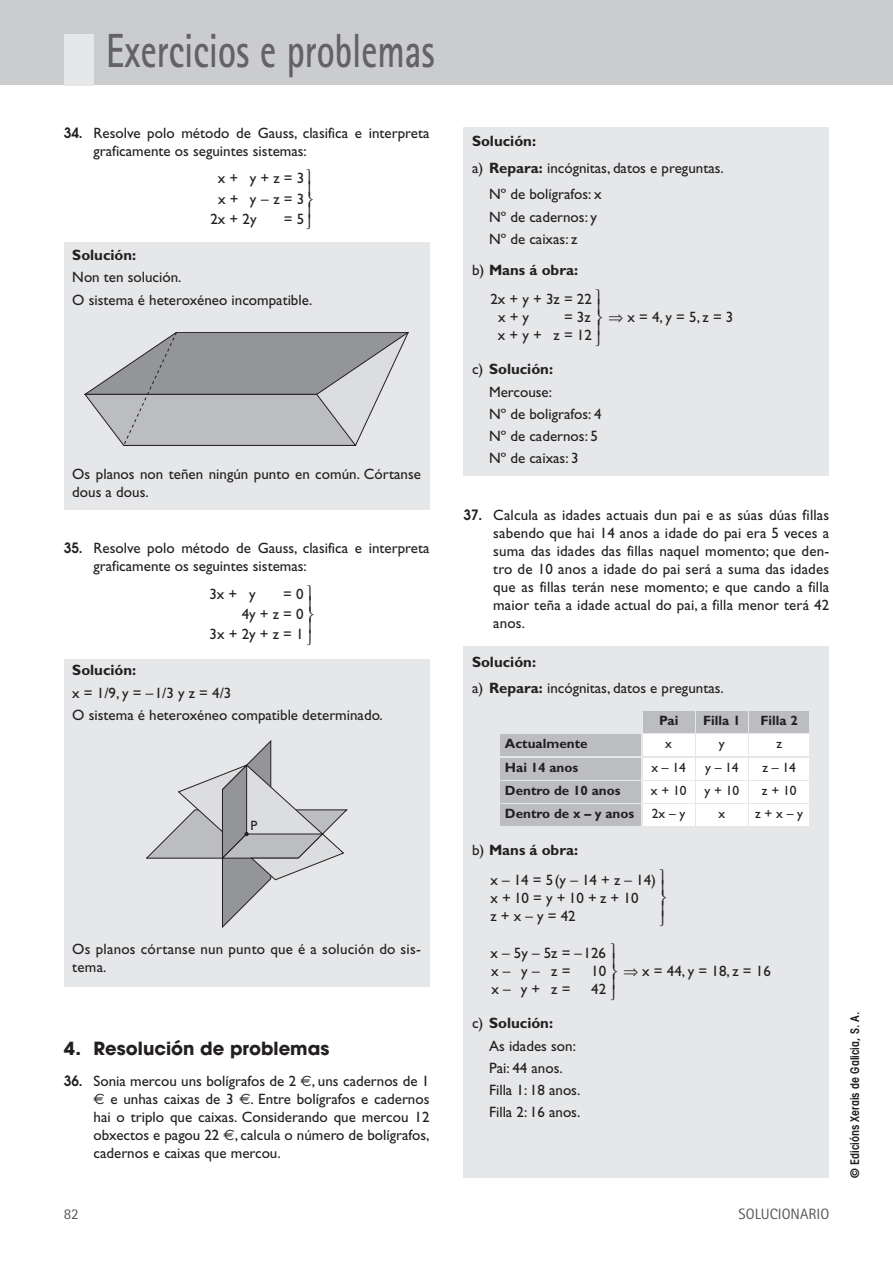
<style>
.page{position:relative;width:893px;height:1263px;background:#fff}
.page>*{position:absolute;margin:0;border:0;box-sizing:border-box;transform-origin:0 0}
.t1{font:700 48px "Rotis Sans Serif";color:#636366;scale:.75 1}
.t2{font:700 18px "Avant Garde";color:#231f20}
.t3{font:15px/18px "Gill Sans";color:#231f20}
.t4{font:700 15px "Gill Sans";color:#231f20}
.t5{font:15px "Rotis Sans Serif";color:#57585a}
.t6{font:700 13.5px "Gill Sans";color:#231f20}
.t7{font:13.5px/23.4px "Gill Sans";color:#231f20;text-align:center}
.t8{font:600 condensed 12px "Avant Garde";color:#231f20}
.s1{font-family:"Avant Garde";font-weight:600;font-size:14.1px}
.s2{font-family:"Euro Sans"}
.s3{font-weight:700}
.s4{font-weight:400}
.s5{font-family:"Anaya Math 1"}
</style>
<div class="page">
<div style="left:0;top:0;width:893px;height:85px;background:#cbccce"></div>
<div style="left:64px;top:34px;width:30px;height:51px;background:#e6e7e9"></div>
<div style="left:463px;top:128px;width:366px;height:348px;background:#e6e7e9"></div>
<div style="left:463px;top:646px;width:366px;height:532px;background:#e6e7e9"></div>
<div style="left:64px;top:242px;width:365px;height:268px;background:#e6e7e9"></div>
<div style="left:64px;top:659px;width:365px;height:327px;background:#e6e7e9"></div>
<svg style="left:146px;top:740px;width:201px;height:187px"></svg>
<svg style="left:84px;top:332px;width:325px;height:114px"></svg>
<div style="left:501px;top:734px;width:140px;height:22px;background:#bcbdc0"></div>
<div style="left:643px;top:711px;width:51px;height:21px;background:#bcbdc0"></div>
<div style="left:643px;top:734px;width:51px;height:22px;background:#fff"></div>
<div style="left:501px;top:758px;width:140px;height:21px;background:#bcbdc0"></div>
<div style="left:643px;top:758px;width:51px;height:21px;background:#fff"></div>
<div style="left:501px;top:781px;width:140px;height:21px;background:#bcbdc0"></div>
<div style="left:643px;top:781px;width:51px;height:22px;background:#fff"></div>
<div style="left:696px;top:711px;width:51px;height:21px;background:#bcbdc0"></div>
<div style="left:696px;top:734px;width:51px;height:22px;background:#fff"></div>
<div style="left:696px;top:758px;width:51px;height:21px;background:#fff"></div>
<div style="left:696px;top:781px;width:51px;height:22px;background:#fff"></div>
<div style="left:749px;top:711px;width:60px;height:21px;background:#bcbdc0"></div>
<div style="left:749px;top:734px;width:60px;height:22px;background:#fff"></div>
<div style="left:749px;top:758px;width:60px;height:21px;background:#fff"></div>
<div style="left:749px;top:781px;width:60px;height:22px;background:#fff"></div>
<div style="left:501px;top:805px;width:140px;height:21px;background:#bcbdc0"></div>
<div style="left:643px;top:805px;width:51px;height:21px;background:#fff"></div>
<div style="left:696px;top:805px;width:51px;height:21px;background:#fff"></div>
<div style="left:749px;top:805px;width:60px;height:21px;background:#fff"></div>
<h1 class="t1" style="left:106px;top:34px;width:439px">Exercicios e problemas</h1>
<p class="t3" style="left:94px;top:125px;width:337px;text-indent:-30px"><span class="s1">34.</span> Resolve polo método de Gauss, clasifica e interpreta graficamente os seguintes sistemas:</p>
<p class="t3" style="left:218px;top:171px;width:88px">x+ y+z=3</p>
<p class="t3" style="left:218px;top:191px;width:88px">x+ y–z=3</p>
<p class="t3" style="left:210px;top:211px;width:48px">2x + 2y</p>
<p class="t3" style="left:284px;top:211px;width:22px">= 5</p>
<p class="t4" style="left:72px;top:249px;width:66px">Solución:</p>
<p class="t3" style="left:72px;top:268px;width:242px;line-height:22.2px">Non ten solución.<br>O sistema é heteroxéneo incompatible.</p>
<p class="t3" style="left:72px;top:466px;width:350px">Os planos non teñen ningún punto en común. Córtanse dous a dous.</p>
<p class="t3" style="left:94px;top:541px;width:337px;text-indent:-30px"><span class="s1">35.</span> Resolve polo método de Gauss, clasifica e interpreta graficamente os seguintes sistemas:</p>
<p class="t3" style="left:209px;top:586px;width:48px">3x+ y</p>
<p class="t3" style="left:210px;top:585px;width:96px;line-height:20.1px;text-align:right">= 0<br>4y+z=0<br>3x+2y+z=1</p>
<p class="t4" style="left:72px;top:665px;width:66px">Solución:</p>
<p class="t3" style="left:72px;top:683px;width:312px;line-height:22.2px">x=1/9,y=–1/3yz=4/3<br>O sistema é heteroxéneo compatible determinado.</p>
<p class="t7" style="left:251px;top:815px;width:8px">P</p>
<p class="t3" style="left:72px;top:941px;width:350px">Os planos córtanse nun punto que é a solución do sis&shy;tema.</p>
<p class="t2" style="left:64px;top:1042px;width:267px">4. Resolución de problemas</p>
<p class="t3" style="left:94px;top:1073px;width:337px;text-align:justify;text-indent:-30px"><span class="s1">36.</span> Sonia mercou uns bolígrafos de 2 <span class="s2">€</span>, uns cadernos de 1 <span class="s2">€</span> e unhas caixas de 3 <span class="s2">€</span>. Entre bolígrafos e cadernos hai o triplo que caixas. Considerando que mercou 12 obxectos e pagou 22 <span class="s2">€</span>, calcula o número de bolígrafos, cadernos e caixas que mercou.</p>
<p class="t4" style="left:472px;top:136px;width:66px">Solución:</p>
<p class="t3" style="left:472px;top:160px;width:253px">a) <span class="s3">Repara:</span> incógnitas, datos e preguntas.</p>
<p class="t3" style="left:489px;top:187px;width:114px">Nº de bolígrafos: x</p>
<p class="t3" style="left:489px;top:207px;width:110px;line-height:22.2px">Nº de cadernos: y<br>Nº de caixas: z</p>
<p class="t4" style="left:472px;top:264px;width:108px"><span class="s4">b)</span> Mans á obra:</p>
<p class="t3" style="left:608px;top:310px;width:127px"><span class="s5">ò</span>x=4,y=5,z=3</p>
<p class="t3" style="left:489px;top:360px;width:114px;line-height:22.2px;text-indent:-17px">c) <span class="s3">Solución:<br></span>Mercouse:<br>Nº de boligrafos: 4<br>Nº de cadernos: 5<br>Nº de caixas: 3</p>
<p class="t3" style="left:498px;top:292px;width:95px;text-indent:-8px">2x+y+3z=22 x+y</p>
<p class="t3" style="left:498px;top:310px;width:96px;text-align:right">= 3z<br>x+y+ z=12</p>
<p class="t3" style="left:493px;top:507px;width:337px;text-align:justify;text-indent:-30px"><span class="s1">37.</span> Calcula as idades actuais dun pai e as súas dúas fillas sabendo que hai 14 anos a idade do pai era 5 veces a suma das idades das fillas naquel momento; que den&shy;tro de 10 anos a idade do pai será a suma das idades que as fillas terán nese momento; e que cando a filla maior teña a idade actual do pai, a filla menor terá 42 anos.</p>
<p class="t3" style="left:472px;top:650px;width:253px;line-height:26.5px"><span class="s3">Solución:<br></span>a) <span class="s3">Repara:</span> incógnitas, datos e preguntas.</p>
<p class="t6" style="left:505px;top:738px;width:84px">Actualmente</p>
<p class="t6" style="left:659px;top:715px;width:21px">Pai</p>
<p class="t7" style="left:665px;top:733px;width:8px">x</p>
<p class="t6" style="left:505px;top:762px;width:75px">Hai 14 anos</p>
<p class="t7" style="left:651px;top:757px;width:36px">x–14</p>
<p class="t6" style="left:505px;top:785px;width:117px">Dentro de 10 anos</p>
<p class="t7" style="left:651px;top:780px;width:37px">x+10</p>
<p class="t6" style="left:703px;top:715px;width:39px">Filla 1</p>
<p class="t7" style="left:704px;top:733px;width:36px">y y–14 y+10</p>
<p class="t6" style="left:760px;top:715px;width:39px">Filla 2</p>
<p class="t7" style="left:762px;top:733px;width:36px">z z–14 z+10</p>
<p class="t6" style="left:505px;top:809px;width:131px">Dentro de x – y anos</p>
<p class="t7" style="left:652px;top:803px;width:35px">2x–y</p>
<p class="t7" style="left:718px;top:803px;width:8px">x</p>
<p class="t7" style="left:755px;top:803px;width:49px">z+x–y</p>
<p class="t4" style="left:472px;top:844px;width:108px"><span class="s4">b)</span> Mans á obra:</p>
<p class="t3" style="left:490px;top:872px;width:167px">x–14=5(y–14+z–14) x+10=y+10+z+10 z+x–y=42</p>
<p class="t3" style="left:490px;top:945px;width:117px">x–5y–5z=–126 x– y– z=</p>
<p class="t3" style="left:591px;top:963px;width:16px">10</p>
<p class="t3" style="left:491px;top:981px;width:80px">x– y+ z=</p>
<p class="t3" style="left:591px;top:981px;width:16px">42</p>
<p class="t3" style="left:489px;top:1013px;width:93px;line-height:22.2px;text-indent:-17px">c) <span class="s3">Solución:<br></span>As idades son:<br>Pai: 44 anos.<br>Filla 1: 18 anos.<br>Filla 2: 16 anos.</p>
<p class="t3" style="left:623px;top:964px;width:149px"><span class="s5">ò</span>x=44,y=18,z=16</p>
<p class="t5" style="left:64px;top:1209px;width:16px">82</p>
<p class="t5" style="left:739px;top:1209px;width:92px">SOLUCIONARIO</p>
<p class="t8" style="left:850px;top:1178px;width:168px;rotate:-90deg">© Edicións Xerais de Galicia, S. A.</p>
</div>
